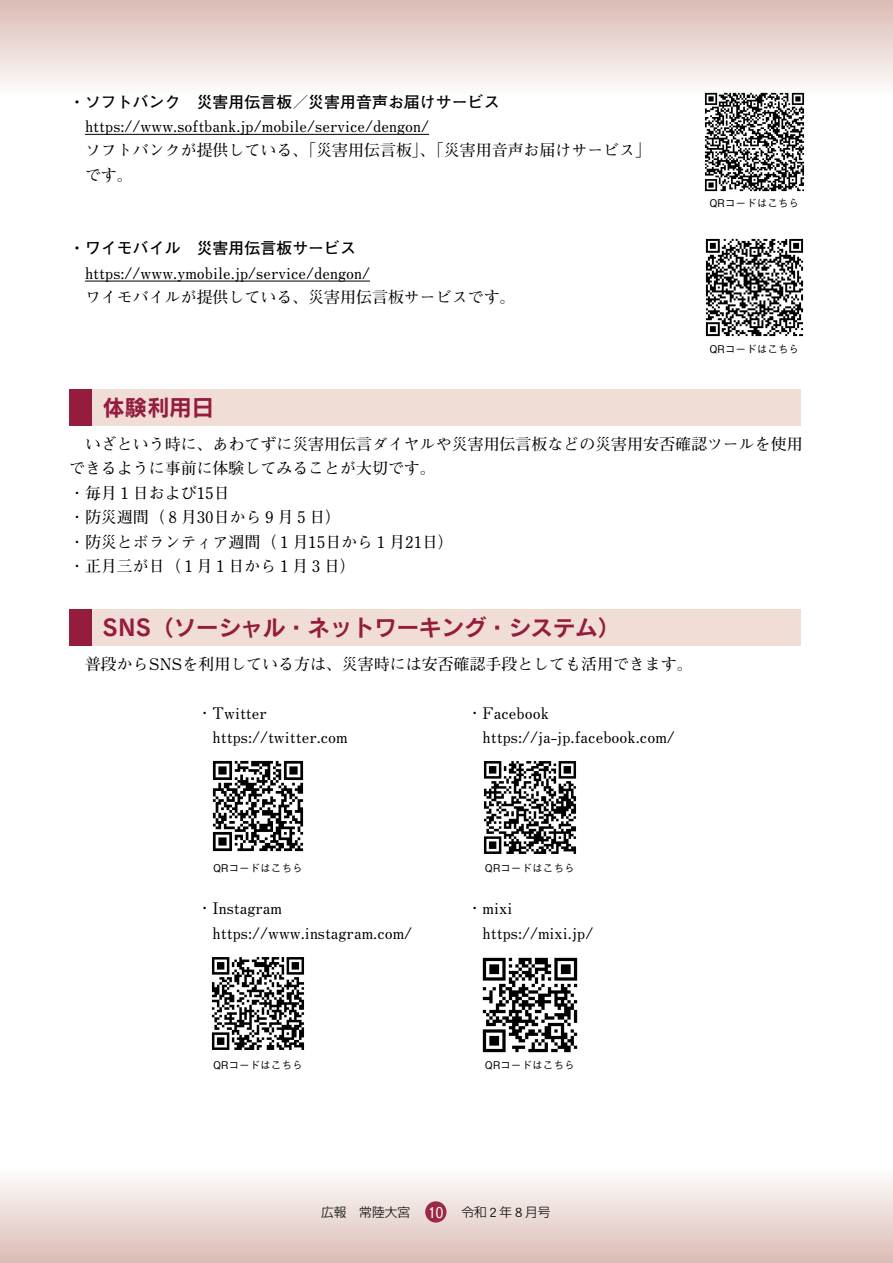
<style>
.page{position:relative;width:893px;height:1263px;background:#fff}
.page>*{position:absolute;margin:0;border:0;box-sizing:border-box;transform-origin:0 0}
.t1{font:22.35px "Rodin Pro B";color:#951c3c}
.t2{font:700 15.9px/24.5px "Futo Min A101 Pro";color:#000}
.t3{font:700 15.9px "Futo Go B101 Pro";color:#000}
.t4{font:500 14.85px "Gothic BBB Pro";color:#fff}
.t5{font:300 12.75px "Shin Go Pro";color:#000}
.t6{font:500 10.65px "Gothic BBB Pro";color:#000}
.s1{font-family:"DFHS Gothic W3 WIN RKSJ H";font-weight:400}
</style>
<div class="page">
<div style="left:69px;top:609px;width:731px;height:36px;background:#f0ddd6"></div>
<div style="left:69px;top:609px;width:22px;height:36px;background:#951c3c"></div>
<div style="left:69px;top:389px;width:731px;height:36px;background:#f0ddd6"></div>
<div style="left:69px;top:389px;width:22px;height:36px;background:#951c3c"></div>
<hr style="left:85px;top:134px;width:344px;height:1px;background:#000">
<hr style="left:85px;top:281px;width:285px;height:1px;background:#000">
<img style="left:705px;top:238px;width:99px;height:99px">
<img style="left:704px;top:96px;width:101px;height:96px">
<img style="left:211px;top:957px;width:94px;height:93px">
<img style="left:212px;top:760px;width:92px;height:92px">
<img style="left:482px;top:957px;width:96px;height:96px">
<img style="left:483px;top:761px;width:94px;height:93px">
<div style="left:0;top:0;width:893px;height:96px;background:linear-gradient(to bottom,#dabcb3,#fcfcfb)"></div>
<div style="left:0;top:1167px;width:893px;height:96px;background:linear-gradient(to bottom,#fefefe,#dabdb4)"></div>
<div style="left:425px;top:1201px;width:21px;height:21px;background:#9a2941;border-radius:50%"></div>
<p class="t3" style="left:69px;top:89px;width:432px">・ソフトバンク　災害用伝言板／災害用音声お届けサービス</p>
<p class="t2" style="left:85px;top:112px;width:568px">https://www.softbank.jp/mobile/service/dengon/<br>ソフトバンクが提供している、「災害用伝言板」、「災害用音声お届けサービス」です。</p>
<p class="t3" style="left:69px;top:236px;width:289px">・ワイモバイル　災害用伝言板サービス</p>
<p class="t2" style="left:85px;top:259px;width:432px">https://www.ymobile.jp/service/dengon/<br>ワイモバイルが提供している、災害用伝言板サービスです。</p>
<p class="t6" style="left:709px;top:194px;width:91px">QRコードはこちら</p>
<p class="t6" style="left:709px;top:340px;width:91px">QRコードはこちら</p>
<h1 class="t1" style="left:103px;top:392px;width:113px">体験利用日</h1>
<p class="t2" style="left:69px;top:430px;width:735px;text-indent:16px">いざという時に、あわてずに災害用伝言ダイヤルや災害用伝言板などの災害用安否確認ツールを使用できるように事前に体験してみることが大切です。<br>・毎月 1 日および15日<br>・防災週間（ 8 月30日から 9 月 5 日）<br>・防災とボランティア週間（ 1 月15日から 1 月21日）<br>・正月三が日（ 1 月 1 日から 1 月 3 日）</p>
<h1 class="t1" style="left:103px;top:612px;width:519px">SNS（ソーシャル・ネットワーキング・システム）</h1>
<p class="t2" style="left:85px;top:650px;width:609px">普段からSNSを利用している方は、災害時には安否確認手段としても活用できます。</p>
<p class="t2" style="left:197px;top:699px;width:72px">・Twitter</p>
<p class="t2" style="left:467px;top:699px;width:84px">・Facebook</p>
<p class="t2" style="left:197px;top:723px;width:153px">　https://twitter.com</p>
<p class="t2" style="left:483px;top:723px;width:194px">https://ja-jp.facebook.com/</p>
<p class="t6" style="left:213px;top:860px;width:91px">QRコードはこちら</p>
<p class="t6" style="left:485px;top:860px;width:91px">QRコードはこちら</p>
<p class="t2" style="left:197px;top:894px;width:87px">・Instagram</p>
<p class="t2" style="left:467px;top:894px;width:47px">・mixi</p>
<p class="t2" style="left:197px;top:919px;width:217px">　https://www.instagram.com/</p>
<p class="t2" style="left:467px;top:919px;width:128px">　https://mixi.jp/</p>
<p class="t6" style="left:213px;top:1056px;width:91px">QRコードはこちら</p>
<p class="t6" style="left:485px;top:1056px;width:91px">QRコードはこちら</p>
<p class="t5" style="left:321px;top:1201px;width:231px">広報　常陸大宮　　　　令和<span class="s1">２</span>年<span class="s1">８</span>月号</p>
<p class="t4" style="left:428px;top:1200px;width:16px">10</p>
</div>
